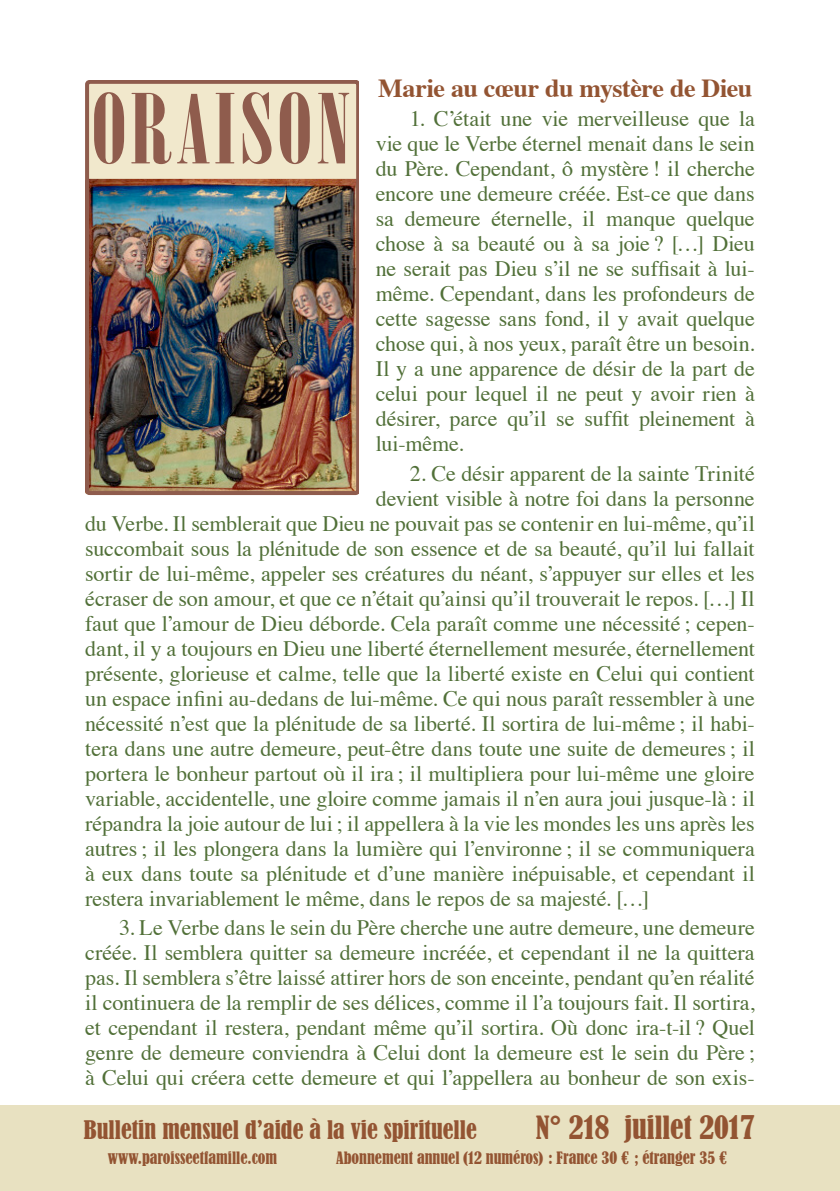
<style>
.page{position:relative;width:840px;height:1191px;background:#fff}
.page>*{position:absolute;margin:0;border:0;box-sizing:border-box;transform-origin:0 0}
.t1{font:96px "Onyx";letter-spacing:.04em;color:#8f5c4d;scale:1.15 1}
.t2{font:condensed 30px "Bernard";color:#935432}
.Titre{font:700 26px "Times";letter-spacing:-.02em;color:#935432}
.t3{font:condensed 24px "Bernard";color:#935432}
.Texte_principal{font:22px/25px "Times";letter-spacing:-.005em;color:#517038;text-align:justify}
.t4{font:condensed 16px "Bernard";color:#935432}
</style>
<div class="page">
<img style="left:85px;top:80px;width:273px;height:415px">
<div style="left:0;top:1105px;width:839px;height:86px;background:#e8e1c1"></div>
<p class="Titre" style="left:378px;top:63px;width:375px">Marie au cœur du mystère de Dieu</p>
<p class="Texte_principal" style="left:375px;top:104px;width:380px;text-indent:34px">1. C’était une vie merveilleuse que la vie que le Verbe éternel menait dans le sein du Père. Cependant, ô mystère ! il cherche encore une demeure créée. Est-ce que dans sa demeure éternelle, il manque quelque chose à sa beauté ou à sa joie ? […] Dieu ne serait pas Dieu s’il ne se suffisait à lui&shy;même. Cependant, dans les profondeurs de cette sagesse sans fond, il y avait quelque chose qui, à nos yeux, paraît être un besoin.<br>Il y a une apparence de désir de la part de celui pour lequel il ne peut y avoir rien à désirer, parce qu’il se suffit pleinement à lui-même.</p>
<p class="Texte_principal" style="left:409px;top:459px;width:346px">2. Ce désir apparent de la sainte Trinité</p>
<p class="Texte_principal" style="left:375px;top:484px;width:380px">devient visible à notre foi dans la personne</p>
<p class="Texte_principal" style="left:85px;top:509px;width:670px">du Verbe. Il semblerait que Dieu ne pouvait pas se contenir en lui-même, qu’il</p>
<p class="Texte_principal" style="left:85px;top:534px;width:670px">succombait sous la plénitude de son essence et de sa beauté, qu’il lui fallait</p>
<p class="Texte_principal" style="left:85px;top:559px;width:670px">sortir de lui-même, appeler ses créatures du néant, s’appuyer sur elles et les</p>
<p class="Texte_principal" style="left:85px;top:584px;width:670px">écraser de son amour, et que ce n’était qu’ainsi qu’il trouverait le repos. […] Il</p>
<p class="Texte_principal" style="left:85px;top:609px;width:670px">faut que l’amour de Dieu déborde. Cela paraît comme une nécessité ; cepen-</p>
<p class="Texte_principal" style="left:85px;top:634px;width:670px">dant, il y a toujours en Dieu une liberté éternellement mesurée, éternellement</p>
<p class="Texte_principal" style="left:85px;top:659px;width:670px">présente, glorieuse et calme, telle que la liberté existe en Celui qui contient</p>
<p class="Texte_principal" style="left:85px;top:684px;width:670px">un espace infini au-dedans de lui-même. Ce qui nous paraît ressembler à une</p>
<p class="Texte_principal" style="left:85px;top:709px;width:670px">nécessité n’est que la plénitude de sa liberté. Il sortira de lui-même ; il habi-</p>
<p class="Texte_principal" style="left:85px;top:734px;width:670px">tera dans une autre demeure, peut-être dans toute une suite de demeures ; il</p>
<p class="Texte_principal" style="left:85px;top:759px;width:670px">portera le bonheur partout où il ira ; il multipliera pour lui-même une gloire</p>
<p class="Texte_principal" style="left:85px;top:784px;width:670px">variable, accidentelle, une gloire comme jamais il n’en aura joui jusque-là : il</p>
<p class="Texte_principal" style="left:85px;top:809px;width:670px">répandra la joie autour de lui ; il appellera à la vie les mondes les uns après les</p>
<p class="Texte_principal" style="left:85px;top:834px;width:670px">autres ; il les plongera dans la lumière qui l’environne ; il se communiquera</p>
<p class="Texte_principal" style="left:85px;top:859px;width:670px">à eux dans toute sa plénitude et d’une manière inépuisable, et cependant il</p>
<p class="Texte_principal" style="left:85px;top:884px;width:565px">restera invariablement le même, dans le repos de sa majesté. […]</p>
<p class="Texte_principal" style="left:85px;top:913px;width:670px;text-indent:34px">3. Le Verbe dans le sein du Père cherche une autre demeure, une demeure créée. Il semblera quitter sa demeure incréée, et cependant il ne la quittera pas. Il semblera s’être laissé attirer hors de son enceinte, pendant qu’en réalité il continuera de la remplir de ses délices, comme il l’a toujours fait. Il sortira, et cependant il restera, pendant même qu’il sortira. Où donc ira-t-il ? Quel genre de demeure conviendra à Celui dont la demeure est le sein du Père ; à Celui qui créera cette demeure et qui l’appellera au bonheur de son exis-</p>
<p class="t1" style="left:92px;top:74px;width:226px">ORAISON</p>
<p class="t3" style="left:84px;top:1115px;width:394px">Bulletin mensuel d’aide à la vie spirituelle</p>
<p class="t2" style="left:535px;top:1109px;width:220px">N° 218 juillet 2017</p>
<p class="t4" style="left:108px;top:1148px;width:171px">www.paroisseetfamille.com</p>
<p class="t4" style="left:336px;top:1148px;width:392px">Abonnement annuel (12 numéros) : France 30 € ; étranger 35 €</p>
</div>
